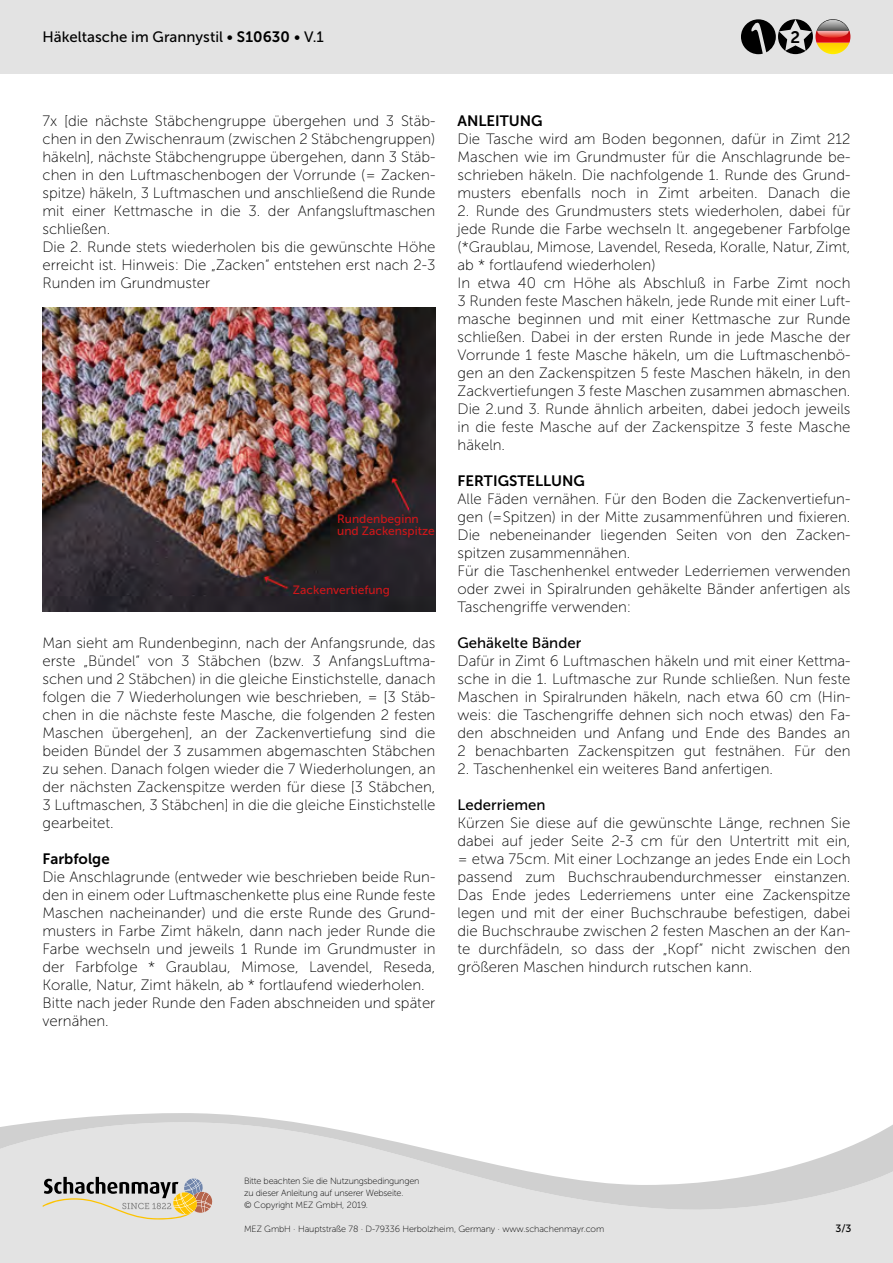
<style>
.page{position:relative;width:893px;height:1263px;background:#fff}
.page>*{position:absolute;margin:0;border:0;box-sizing:border-box;transform-origin:0 0}
.t1{font:16.65px "Museo Sans 700";color:#000}
.t2{font:15px/18px "Museo Sans 100";color:#000}
.t3{font:15px "Museo Sans 500";color:#000}
.t4{font:15px "Museo Sans 700";color:#000}
.t5{font:12px/12px "Museo Sans 500";color:#cd171a}
.t6{font:10.5px "Museo Sans 500";color:#000}
.t7{font:9px/12px "Museo Sans 100";letter-spacing:-.01em;color:#000}
.s1{font-family:"Museo Sans 700"}
</style>
<div class="page">
<div style="left:0;top:1213px;width:893px;height:50px;background:#e3e3e3"></div>
<svg style="left:0;top:1113px;width:893px;height:100px"></svg>
<svg style="left:43px;top:1177px;width:169px;height:42px;background:#c2bbad"></svg>
<div style="left:0;top:0;width:893px;height:74px;background:#e3e3e3"></div>
<svg style="left:741px;top:19px;width:109px;height:35px"></svg>
<img style="left:43px;top:308px;width:393px;height:304px">
<p class="t3" style="left:43px;top:29px;width:283px">Häkeltasche im Grannystil • <span class="s1">S10630</span> • V.1</p>
<p class="t1" style="left:791px;top:28px;width:11px">2</p>
<p class="t2" style="left:43px;top:112px;width:394px">7x [die nächste Stäbchengruppe übergehen und 3 Stäb&shy;chen in den Zwischenraum (zwischen 2 Stäbchengruppen) häkeln], nächste Stäbchengruppe übergehen, dann 3 Stäb&shy;chen in den Luftmaschenbogen der Vorrunde (= Zacken&shy;spitze) häkeln, 3 Luftmaschen und anschließend die Runde mit einer Kettmasche in die 3. der Anfangsluftmaschen schließen.<br>Die 2. Runde stets wiederholen bis die gewünschte Höhe erreicht ist. Hinweis: Die „Zacken“ entstehen erst nach 2-3<br>Runden im Grundmuster</p>
<p class="t5" style="left:337px;top:513px;width:99px">Rundenbeginn und Zackenspitze</p>
<p class="t5" style="left:293px;top:584px;width:98px">Zackenvertiefung</p>
<p class="t2" style="left:43px;top:634px;width:394px;text-align:justify">Man sieht am Rundenbeginn, nach der Anfangsrunde, das erste „Bündel“ von 3 Stäbchen (bzw. 3 AnfangsLuftma&shy;schen und 2 Stäbchen) in die gleiche Einstichstelle, danach folgen die 7 Wiederholungen wie beschrieben, = [3 Stäb&shy;chen in die nächste feste Masche, die folgenden 2 festen Maschen übergehen], an der Zackenvertiefung sind die beiden Bündel der 3 zusammen abgemaschten Stäbchen zu sehen. Danach folgen wieder die 7 Wiederholungen, an der nächsten Zackenspitze werden für diese [3 Stäbchen, 3 Luftmaschen, 3 Stäbchen] in die die gleiche Einstichstelle gearbeitet.</p>
<p class="t4" style="left:43px;top:850px;width:69px">Farbfolge</p>
<p class="t2" style="left:43px;top:868px;width:394px">Die Anschlagrunde (entweder wie beschrieben beide Run&shy;den in einem oder Luftmaschenkette plus eine Runde feste Maschen nacheinander) und die erste Runde des Grund&shy;musters in Farbe Zimt häkeln, dann nach jeder Runde die Farbe wechseln und jeweils 1 Runde im Grundmuster in der Farbfolge * Graublau, Mimose, Lavendel, Reseda, Koralle, Natur, Zimt häkeln, ab * fortlaufend wiederholen.<br>Bitte nach jeder Runde den Faden abschneiden und später vernähen.</p>
<p class="t4" style="left:458px;top:112px;width:87px">ANLEITUNG</p>
<p class="t2" style="left:458px;top:130px;width:394px;text-align:justify">Die Tasche wird am Boden begonnen, dafür in Zimt 212<br>Maschen wie im Grundmuster für die Anschlagrunde be&shy;schrieben häkeln. Die nachfolgende 1. Runde des Grund&shy;musters ebenfalls noch in Zimt arbeiten. Danach die</p>
<p class="t2" style="left:458px;top:202px;width:394px">2. Runde des Grundmusters stets wiederholen, dabei für jede Runde die Farbe wechseln lt. angegebener Farbfolge (*Graublau, Mimose, Lavendel, Reseda, Koralle, Natur, Zimt, ab * fortlaufend wiederholen)<br>In etwa 40 cm Höhe als Abschluß in Farbe Zimt noch 3 Runden feste Maschen häkeln, jede Runde mit einer Luft&shy;masche beginnen und mit einer Kettmasche zur Runde schließen. Dabei in der ersten Runde in jede Masche der Vorrunde 1 feste Masche häkeln, um die Luftmaschenbö&shy;gen an den Zackenspitzen 5 feste Maschen häkeln, in den Zackvertiefungen 3 feste Maschen zusammen abmaschen.<br>Die 2.und 3. Runde ähnlich arbeiten, dabei jedoch jeweils in die feste Masche auf der Zackenspitze 3 feste Masche häkeln.</p>
<p class="t4" style="left:458px;top:472px;width:129px">FERTIGSTELLUNG</p>
<p class="t2" style="left:458px;top:490px;width:394px">Alle Fäden vernähen. Für den Boden die Zackenvertiefun&shy;gen (=Spitzen) in der Mitte zusammenführen und fixieren.<br>Die nebeneinander liegenden Seiten von den Zacken&shy;spitzen zusammennähen.<br>Für die Taschenhenkel entweder Lederriemen verwenden oder zwei in Spiralrunden gehäkelte Bänder anfertigen als Taschengriffe verwenden:</p>
<p class="t3" style="left:458px;top:635px;width:125px">Gehäkelte Bänder</p>
<p class="t2" style="left:458px;top:652px;width:394px;text-align:justify">Dafür in Zimt 6 Luftmaschen häkeln und mit einer Kettma&shy;sche in die 1. Luftmasche zur Runde schließen. Nun feste Maschen in Spiralrunden häkeln, nach etwa 60 cm (Hin&shy;weis: die Taschengriffe dehnen sich noch etwas) den Fa&shy;den abschneiden und Anfang und Ende des Bandes an 2 benachbarten Zackenspitzen gut festnähen. Für den</p>
<p class="t2" style="left:458px;top:760px;width:317px">2. Taschenhenkel ein weiteres Band anfertigen.</p>
<p class="t3" style="left:458px;top:797px;width:89px">Lederriemen</p>
<p class="t2" style="left:458px;top:814px;width:394px;text-align:justify">Kürzen Sie diese auf die gewünschte Länge, rechnen Sie dabei auf jeder Seite 2-3 cm für den Untertritt mit ein, = etwa 75cm. Mit einer Lochzange an jedes Ende ein Loch passend zum Buchschraubendurchmesser einstanzen.<br>Das Ende jedes Lederriemens unter eine Zackenspitze legen und mit der einer Buchschraube befestigen, dabei die Buchschraube zwischen 2 festen Maschen an der Kan&shy;te durchfädeln, so dass der „Kopf“ nicht zwischen den größeren Maschen hindurch rutschen kann.</p>
<p class="t7" style="left:244px;top:1174px;width:177px">Bitte beachten Sie die Nutzungsbedingungen zu dieser Anleitung auf unserer Webseite.<br>© Copyright MEZ GmbH, 2019.</p>
<p class="t7" style="left:244px;top:1222px;width:362px">MEZ GmbH · Hauptstraße 78 · D-79336 Herbolzheim, Germany · www.schachenmayr.com</p>
<p class="t6" style="left:835px;top:1223px;width:18px">3/3</p>
</div>
